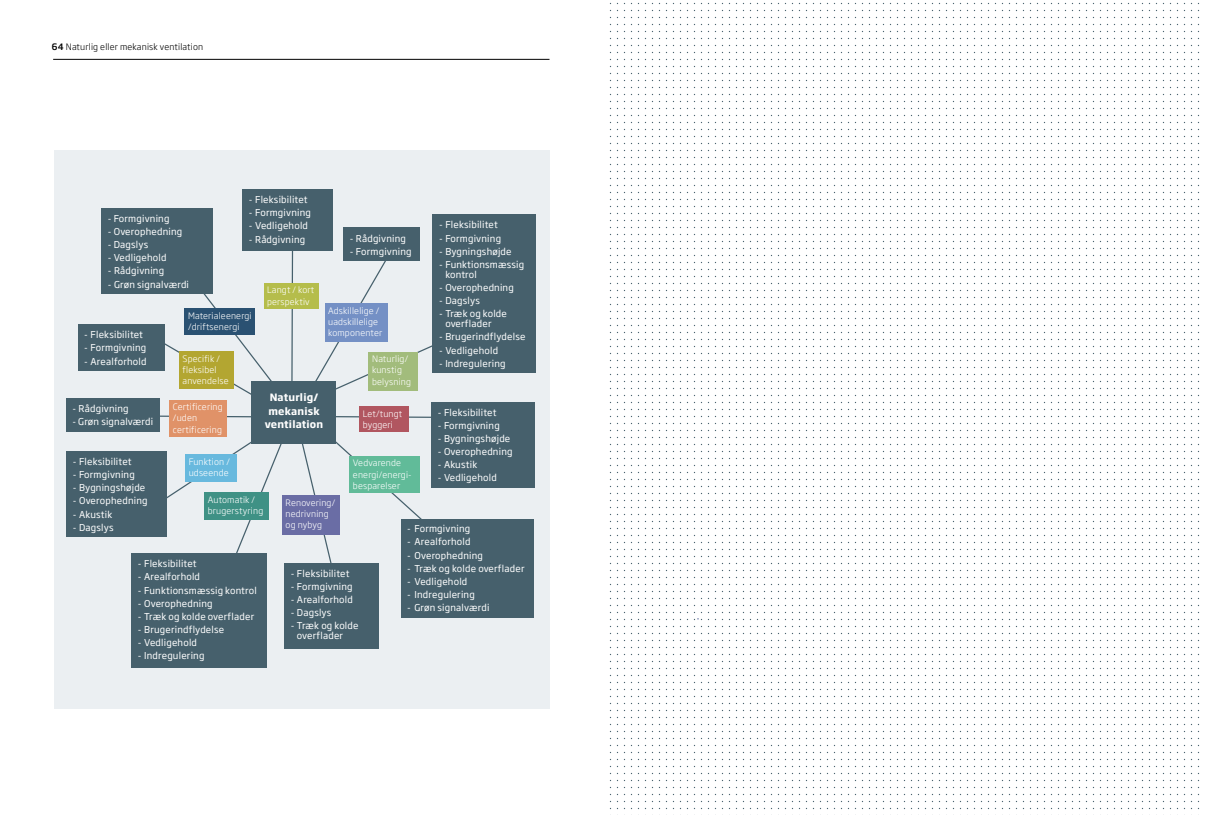
<style>
.page{position:relative;width:1205px;height:815px;background:#fff}
.page>*{position:absolute;margin:0;border:0;box-sizing:border-box;transform-origin:0 0}
.t1{font:700 10px/13.8px "Soho Gothic Pro";letter-spacing:.02em;color:#fff;text-align:center}
.t2{font:9.38px/10px "Soho Gothic Pro";letter-spacing:.02em;color:#fff}
.t3{font:300 8.75px/11.2px "Soho Gothic Pro";letter-spacing:.02em;color:#fff}
.t4{font:300 8.75px "Soho Gothic Pro";letter-spacing:.02em;color:#000}
.s1{font-weight:500}
</style>
<div class="page">
<hr style="left:53px;top:59px;width:496px;height:1px;background:#000">
<div style="left:606px;top:1px;width:596px;height:814px;background:linear-gradient(to right,#fafbfb,#fafbfb)"></div>
<div style="left:54px;top:150px;width:495px;height:559px;background:#ebeff2"></div>
<svg style="left:291px;top:251px;width:3px;height:130px"></svg>
<svg style="left:148px;top:436px;width:134px;height:118px"></svg>
<svg style="left:302px;top:431px;width:120px;height:132px"></svg>
<svg style="left:315px;top:259px;width:118px;height:131px"></svg>
<svg style="left:153px;top:294px;width:119px;height:101px"></svg>
<svg style="left:160px;top:415px;width:91px;height:3px"></svg>
<svg style="left:336px;top:416px;width:95px;height:2px"></svg>
<div style="left:242px;top:189px;width:91px;height:62px;background:#46606c"></div>
<div style="left:66px;top:451px;width:101px;height:86px;background:#46606c"></div>
<div style="left:101px;top:208px;width:112px;height:86px;background:#46606c"></div>
<div style="left:78px;top:325px;width:86px;height:46px;background:#46606c"></div>
<div style="left:66px;top:398px;width:94px;height:34px;background:#46606c"></div>
<div style="left:343px;top:228px;width:77px;height:33px;background:#46606c"></div>
<div style="left:401px;top:519px;width:132px;height:98px;background:#46606c"></div>
<div style="left:284px;top:563px;width:95px;height:86px;background:#46606c"></div>
<div style="left:131px;top:554px;width:136px;height:114px;background:#46606c"></div>
<div style="left:431px;top:402px;width:104px;height:86px;background:#46606c"></div>
<div style="left:179px;top:351px;width:54px;height:38px;background:#b3a631"></div>
<div style="left:184px;top:309px;width:71px;height:26px;background:#2a5172"></div>
<div style="left:263px;top:283px;width:55px;height:26px;background:#b5bd4b"></div>
<div style="left:325px;top:303px;width:62px;height:39px;background:#7490c5"></div>
<div style="left:368px;top:352px;width:50px;height:39px;background:#a2bc7c"></div>
<div style="left:349px;top:456px;width:71px;height:36px;background:#61bb99"></div>
<div style="left:282px;top:495px;width:57px;height:40px;background:#6a6da5"></div>
<div style="left:204px;top:492px;width:65px;height:28px;background:#3f9185"></div>
<div style="left:185px;top:454px;width:51px;height:28px;background:#68b9de"></div>
<div style="left:169px;top:400px;width:58px;height:36px;background:#e09268"></div>
<div style="left:251px;top:381px;width:85px;height:63px;background:#46606c"></div>
<div style="left:359px;top:406px;width:50px;height:25px;background:#b15660"></div>
<div style="left:433px;top:215px;width:103px;height:158px;background:#46606c"></div>
<p class="t4" style="left:52px;top:40px;width:153px"><span class="s1">64</span> Naturlig eller mekanisk ventilation</p>
<p class="t2" style="left:249px;top:194px;width:60px">- Fleksibilitet</p>
<p class="t2" style="left:249px;top:207px;width:64px">- Formgivning</p>
<p class="t2" style="left:249px;top:220px;width:61px">- Vedligehold</p>
<p class="t2" style="left:249px;top:234px;width:58px">- Rådgivning</p>
<p class="t2" style="left:108px;top:213px;width:63px">- Formgivning</p>
<p class="t2" style="left:108px;top:226px;width:76px">- Overophedning</p>
<p class="t2" style="left:108px;top:239px;width:42px">- Dagslys</p>
<p class="t2" style="left:108px;top:252px;width:60px">- Vedligehold</p>
<p class="t2" style="left:108px;top:265px;width:58px">- Rådgivning</p>
<p class="t2" style="left:108px;top:279px;width:83px">- Grøn signalværdi</p>
<p class="t2" style="left:439px;top:220px;width:60px">- Fleksibilitet</p>
<p class="t2" style="left:439px;top:233px;width:64px">- Formgivning</p>
<p class="t2" style="left:439px;top:246px;width:74px">- Bygningshøjde</p>
<p class="t2" style="left:445px;top:259px;width:80px;text-indent:-6px">- Funktionsmæssig kontrol</p>
<p class="t2" style="left:439px;top:282px;width:76px">- Overophedning</p>
<p class="t2" style="left:439px;top:295px;width:42px">- Dagslys</p>
<p class="t2" style="left:445px;top:308px;width:63px;text-indent:-6px">- Træk og kolde overflader</p>
<p class="t2" style="left:439px;top:331px;width:88px">- Brugerindflydelse</p>
<p class="t2" style="left:439px;top:345px;width:61px">- Vedligehold</p>
<p class="t2" style="left:439px;top:358px;width:68px">- Indregulering</p>
<p class="t2" style="left:350px;top:233px;width:58px">- Rådgivning</p>
<p class="t2" style="left:350px;top:246px;width:64px">- Formgivning</p>
<p class="t3" style="left:267px;top:284px;width:49px">Langt / kort perspektiv</p>
<p class="t3" style="left:328px;top:304px;width:56px">Adskillelige / uadskillelige komponenter</p>
<p class="t3" style="left:372px;top:353px;width:41px">Naturlig/ kunstig belysning</p>
<p class="t3" style="left:188px;top:310px;width:65px">Materialeenergi /driftsenergi</p>
<p class="t2" style="left:84px;top:329px;width:60px">- Fleksibilitet</p>
<p class="t2" style="left:84px;top:342px;width:64px">- Formgivning</p>
<p class="t2" style="left:84px;top:356px;width:64px">- Arealforhold</p>
<p class="t2" style="left:72px;top:403px;width:58px">- Rådgivning</p>
<p class="t2" style="left:72px;top:416px;width:82px">- Grøn signalværdi</p>
<p class="t3" style="left:183px;top:352px;width:48px">Specifik / fleksibel anvendelse</p>
<p class="t3" style="left:173px;top:401px;width:51px">Certificering /uden certificering</p>
<p class="t1" style="left:265px;top:389px;width:60px">Naturlig/ mekanisk ventilation</p>
<p class="t2" style="left:438px;top:407px;width:60px">- Fleksibilitet</p>
<p class="t2" style="left:438px;top:420px;width:64px">- Formgivning</p>
<p class="t2" style="left:438px;top:433px;width:74px">- Bygningshøjde</p>
<p class="t2" style="left:438px;top:446px;width:76px">- Overophedning</p>
<p class="t2" style="left:438px;top:459px;width:41px">- Akustik</p>
<p class="t2" style="left:438px;top:472px;width:61px">- Vedligehold</p>
<p class="t3" style="left:363px;top:407px;width:41px">Let/tungt byggeri</p>
<p class="t2" style="left:73px;top:456px;width:60px">- Fleksibilitet</p>
<p class="t2" style="left:73px;top:469px;width:64px">- Formgivning</p>
<p class="t2" style="left:73px;top:482px;width:74px">- Bygningshøjde</p>
<p class="t2" style="left:73px;top:496px;width:76px">- Overophedning</p>
<p class="t2" style="left:73px;top:509px;width:41px">- Akustik</p>
<p class="t2" style="left:73px;top:522px;width:42px">- Dagslys</p>
<p class="t3" style="left:189px;top:455px;width:43px">Funktion / udseende</p>
<p class="t3" style="left:353px;top:457px;width:60px">Vedvarende energi/energi&shy;besparelser</p>
<p class="t3" style="left:208px;top:493px;width:57px">Automatik / brugerstyring</p>
<p class="t3" style="left:285px;top:496px;width:51px">Renovering/ nedrivning og nybyg</p>
<p class="t2" style="left:407px;top:523px;width:65px">- Formgivning</p>
<p class="t2" style="left:407px;top:536px;width:65px">- Arealforhold</p>
<p class="t2" style="left:407px;top:550px;width:78px">- Overophedning</p>
<p class="t2" style="left:407px;top:563px;width:119px">- Træk og kolde overflader</p>
<p class="t2" style="left:407px;top:576px;width:62px">- Vedligehold</p>
<p class="t2" style="left:407px;top:589px;width:69px">- Indregulering</p>
<p class="t2" style="left:407px;top:602px;width:84px">- Grøn signalværdi</p>
<p class="t2" style="left:138px;top:558px;width:60px">- Fleksibilitet</p>
<p class="t2" style="left:138px;top:571px;width:64px">- Arealforhold</p>
<p class="t2" style="left:138px;top:585px;width:120px">- Funktionsmæssig kontrol</p>
<p class="t2" style="left:138px;top:598px;width:76px">- Overophedning</p>
<p class="t2" style="left:138px;top:611px;width:118px">- Træk og kolde overflader</p>
<p class="t2" style="left:138px;top:624px;width:88px">- Brugerindflydelse</p>
<p class="t2" style="left:138px;top:637px;width:61px">- Vedligehold</p>
<p class="t2" style="left:138px;top:650px;width:68px">- Indregulering</p>
<p class="t2" style="left:291px;top:568px;width:60px">- Fleksibilitet</p>
<p class="t2" style="left:291px;top:581px;width:64px">- Formgivning</p>
<p class="t2" style="left:291px;top:594px;width:64px">- Arealforhold</p>
<p class="t2" style="left:291px;top:607px;width:42px">- Dagslys</p>
<p class="t2" style="left:297px;top:620px;width:63px;text-indent:-6px">- Træk og kolde overflader</p>
</div>
